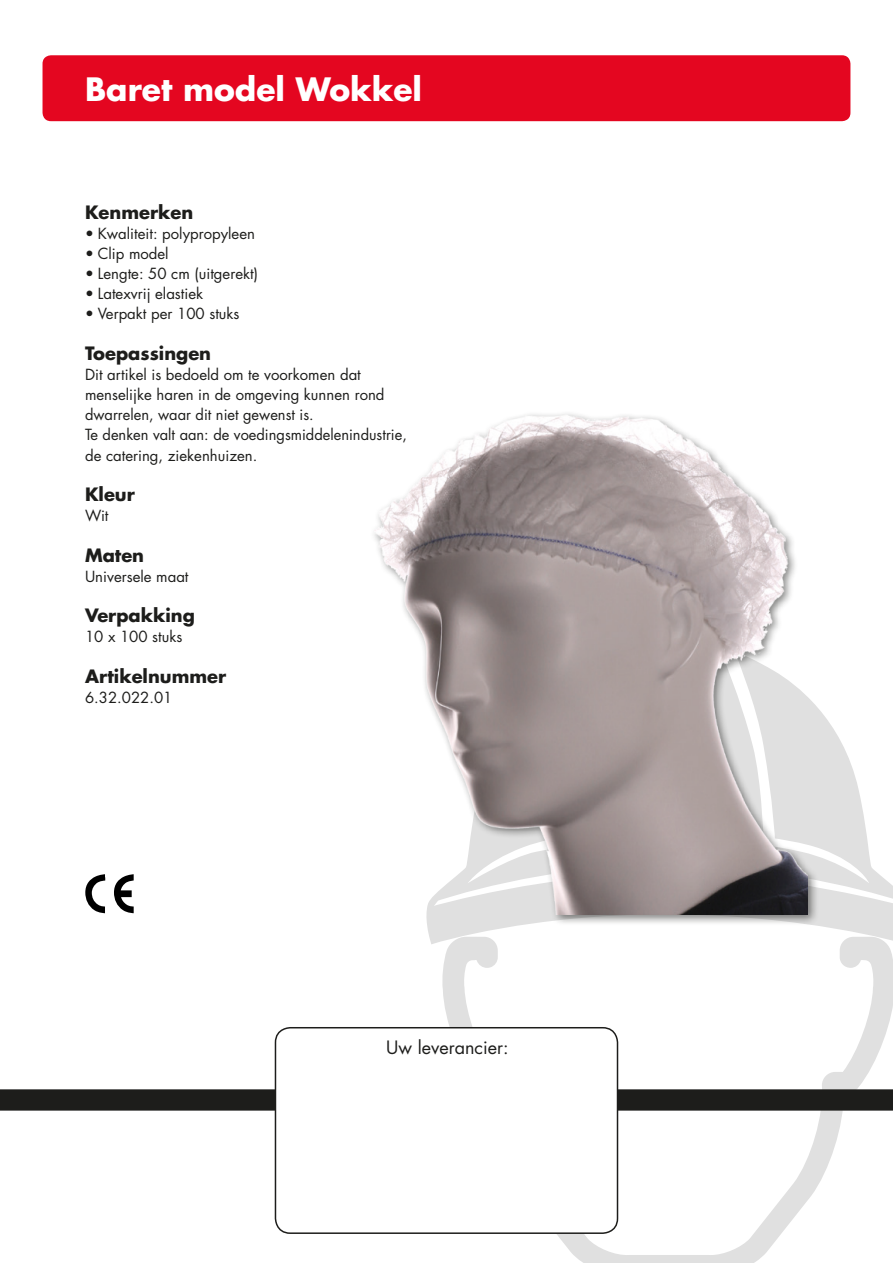
<style>
.page{position:relative;width:893px;height:1263px;background:#fff}
.page>*{position:absolute;margin:0;border:0;box-sizing:border-box;transform-origin:0 0}
.t1{font:700 31.35px "Futura";color:#fff}
.t2{font:700 18px "Futura";color:#1d1d1b}
.t3{font:18px "Futura";color:#1d1d1b}
.t4{font:15px/20.1px "Futura";color:#1d1d1b}
</style>
<div class="page">
<svg style="left:442px;top:944px;width:451px;height:319px"></svg>
<svg style="left:427px;top:710px;width:466px;height:234px"></svg>
<svg style="left:85px;top:874px;width:20px;height:39px"></svg>
<svg style="left:114px;top:874px;width:20px;height:39px"></svg>
<div style="left:0;top:1089px;width:893px;height:21px;background:#1d1d1b"></div>
<div style="left:275px;top:1028px;width:342px;height:205px;background:#fff;border-radius:15px"></div>
<div style="left:275px;top:1027px;width:343px;height:207px;border:2px solid #1d1d1b;border-radius:15px"></div>
<div style="left:43px;top:55px;width:807px;height:66px;background:#e40620;border-radius:9px"></div>
<div style="left:370px;top:410px;width:449px;height:515px;background:#1d1d1b;opacity:.55"></div>
<img style="left:375px;top:410px;width:433px;height:504px">
<h1 class="t1" style="left:85px;top:67px;width:339px">Baret model Wokkel</h1>
<p class="t2" style="left:85px;top:199px;width:110px">Kenmerken</p>
<p class="t4" style="left:85px;top:223px;width:171px">• Kwaliteit: polypropyleen</p>
<p class="t4" style="left:85px;top:243px;width:85px">• Clip model</p>
<p class="t4" style="left:85px;top:263px;width:174px">• Lengte: 50 cm (uitgerekt)</p>
<p class="t4" style="left:85px;top:283px;width:120px">• Latexvrij elastiek</p>
<p class="t4" style="left:85px;top:304px;width:156px">• Verpakt per 100 stuks</p>
<p class="t2" style="left:85px;top:340px;width:128px">Toepassingen</p>
<p class="t4" style="left:85px;top:364px;width:323px">Dit artikel is bedoeld om te voorkomen dat menselijke haren in de omgeving kunnen rond dwarrelen, waar dit niet gewenst is.<br>Te denken valt aan: de voedingsmiddelenindustrie, de catering, ziekenhuizen.</p>
<p class="t2" style="left:85px;top:482px;width:51px">Kleur</p>
<p class="t4" style="left:85px;top:505px;width:25px">Wit</p>
<p class="t2" style="left:85px;top:542px;width:61px">Maten</p>
<p class="t4" style="left:85px;top:566px;width:105px">Universele maat</p>
<p class="t2" style="left:85px;top:603px;width:111px">Verpakking</p>
<p class="t4" style="left:85px;top:626px;width:99px">10 x 100 stuks</p>
<p class="t2" style="left:85px;top:663px;width:143px">Artikelnummer</p>
<p class="t4" style="left:85px;top:687px;width:89px">6.32.022.01</p>
<p class="t3" style="left:386px;top:1035px;width:124px">Uw leverancier:</p>
</div>
